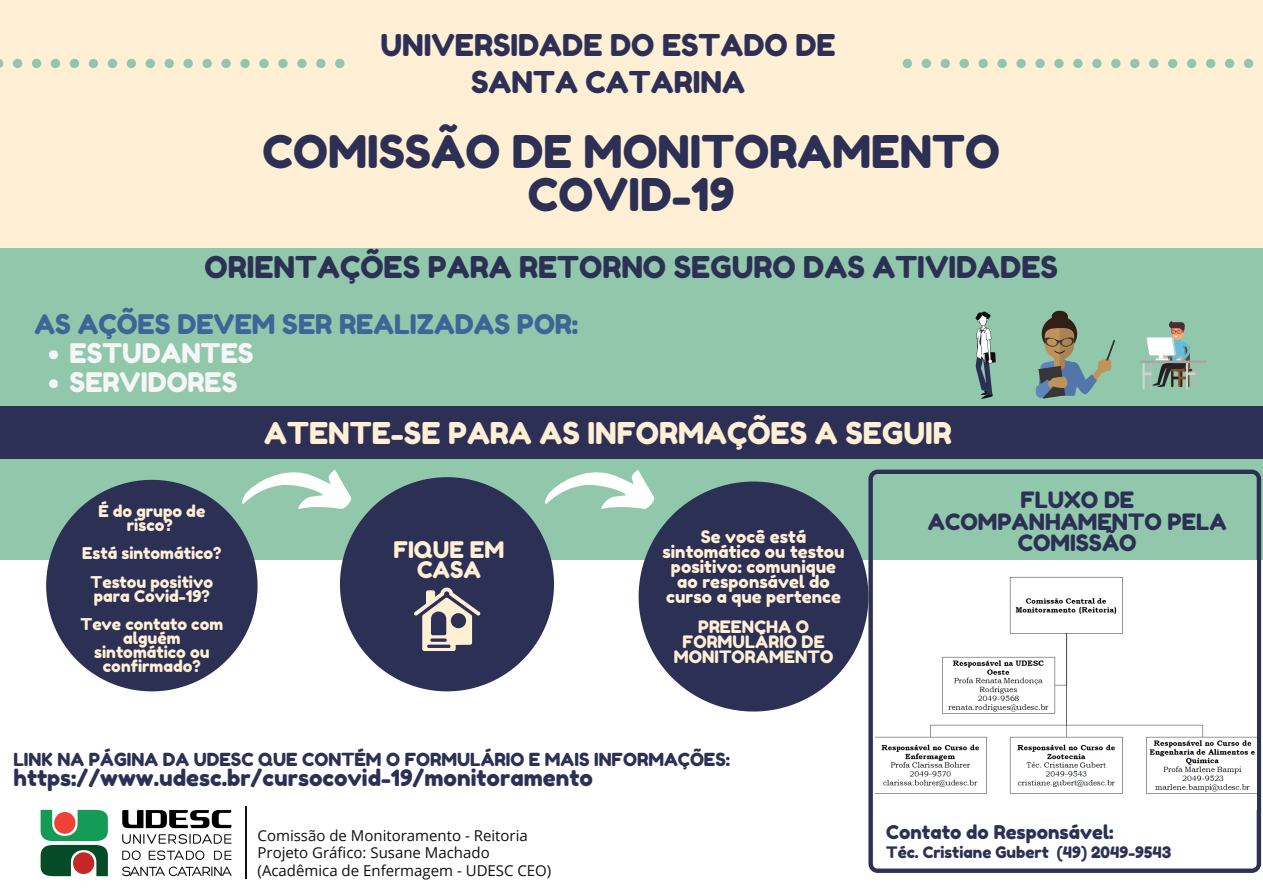
<style>
.page{position:relative;width:1263px;height:894px;background:#fff}
.page>*{position:absolute;margin:0;border:0;box-sizing:border-box;transform-origin:0 0}
.t1{font:45px/43px "Fredoka One";color:#2d3055;text-align:center}
.t2{font:30px/37.5px "Fredoka One";color:#2d3055;text-align:center}
.t3{font:30px "Fredoka One";color:#ffefd5}
.t4{font:27px "Fredoka One";color:#3d6597}
.t5{font:27px/29px "Fredoka One";color:#f6f6f6}
.t6{font:22.95px/19.6px "Fredoka One";color:#ffefd5;text-align:center}
.t7{font:22.5px/21.3px "Fredoka One";color:#2d3055;text-align:center}
.t8{font:18.9px "Fredoka One";color:#2d3055}
.t9{font:18px "Fredoka One";color:#2d3055}
.t10{font:17.1px/15px "Fredoka One";letter-spacing:.005em;color:#ffefd5;text-align:center}
.t11{font:16.2px/14px "Fredoka One";color:#ffefd5;text-align:center}
.t12{font:15.75px "Fredoka One";color:#2d3055}
.t13{font:15px/17.4px "Open Sans";color:#100f0d}
</style>
<div class="page">
<div style="left:0;top:0;width:1263px;height:250px;background:#ffefd5"></div>
<div style="left:997px;top:59px;width:10px;height:9px;background:#91c8ab;border-radius:50%"></div>
<div style="left:1016px;top:59px;width:10px;height:9px;background:#91c8ab;border-radius:50%"></div>
<div style="left:978px;top:59px;width:10px;height:9px;background:#91c8ab;border-radius:50%"></div>
<div style="left:1054px;top:59px;width:10px;height:9px;background:#91c8ab;border-radius:50%"></div>
<svg style="left:903px;top:59px;width:9px;height:9px"></svg>
<div style="left:1073px;top:59px;width:10px;height:9px;background:#91c8ab;border-radius:50%"></div>
<div style="left:922px;top:59px;width:9px;height:9px;background:#91c8ab;border-radius:50%"></div>
<div style="left:941px;top:59px;width:9px;height:9px;background:#91c8ab;border-radius:50%"></div>
<div style="left:959px;top:59px;width:10px;height:9px;background:#91c8ab;border-radius:50%"></div>
<div style="left:1035px;top:59px;width:10px;height:9px;background:#91c8ab;border-radius:50%"></div>
<div style="left:1187px;top:59px;width:9px;height:9px;background:#91c8ab;border-radius:50%"></div>
<div style="left:1206px;top:59px;width:9px;height:9px;background:#91c8ab;border-radius:50%"></div>
<div style="left:1225px;top:59px;width:9px;height:9px;background:#91c8ab;border-radius:50%"></div>
<div style="left:1244px;top:59px;width:9px;height:9px;background:#91c8ab;border-radius:50%"></div>
<div style="left:1168px;top:59px;width:9px;height:9px;background:#91c8ab;border-radius:50%"></div>
<div style="left:1111px;top:59px;width:9px;height:9px;background:#91c8ab;border-radius:50%"></div>
<div style="left:1130px;top:59px;width:9px;height:9px;background:#91c8ab;border-radius:50%"></div>
<div style="left:1092px;top:59px;width:10px;height:9px;background:#91c8ab;border-radius:50%"></div>
<div style="left:1149px;top:59px;width:9px;height:9px;background:#91c8ab;border-radius:50%"></div>
<div style="left:0;top:450px;width:1263px;height:109px;background:#91c8ab"></div>
<svg style="left:554px;top:469px;width:91px;height:40px"></svg>
<div style="left:0;top:248px;width:1263px;height:158px;background:#91c8ab"></div>
<div style="left:0;top:406px;width:1263px;height:53px;background:#2d3055"></div>
<svg style="left:975px;top:311px;width:21px;height:88px"></svg>
<svg style="left:1052px;top:311px;width:16px;height:7px"></svg>
<div style="left:1042px;top:316px;width:35px;height:35px;background:#341f17;border-radius:50%"></div>
<svg style="left:1035px;top:328px;width:80px;height:70px"></svg>
<hr style="left:1140px;top:360px;width:66px;height:3px;background:#a7a5a5">
<svg style="left:1142px;top:321px;width:54px;height:68px"></svg>
<img style="left:40px;top:809px;width:192px;height:68px">
<svg style="left:351px;top:477px;width:203px;height:214px;fill:#2d3055"></svg>
<svg style="left:414px;top:587px;width:66px;height:63px;background:#8a858e"></svg>
<svg style="left:639px;top:481px;width:229px;height:230px;fill:#2d3055"></svg>
<svg style="left:868px;top:469px;width:393px;height:403px"></svg>
<hr style="left:245px;top:806px;width:2px;height:72px;background:#100f0d">
<div style="left:89px;top:59px;width:9px;height:9px;background:#91c8ab;border-radius:50%"></div>
<div style="left:108px;top:59px;width:9px;height:9px;background:#91c8ab;border-radius:50%"></div>
<div style="left:70px;top:59px;width:9px;height:9px;background:#91c8ab;border-radius:50%"></div>
<div style="left:146px;top:59px;width:9px;height:9px;background:#91c8ab;border-radius:50%"></div>
<svg style="left:0;top:59px;width:3px;height:9px"></svg>
<div style="left:165px;top:59px;width:9px;height:9px;background:#91c8ab;border-radius:50%"></div>
<div style="left:13px;top:59px;width:9px;height:9px;background:#91c8ab;border-radius:50%"></div>
<div style="left:32px;top:59px;width:9px;height:9px;background:#91c8ab;border-radius:50%"></div>
<div style="left:51px;top:59px;width:9px;height:9px;background:#91c8ab;border-radius:50%"></div>
<div style="left:127px;top:59px;width:9px;height:9px;background:#91c8ab;border-radius:50%"></div>
<div style="left:278px;top:59px;width:10px;height:9px;background:#91c8ab;border-radius:50%"></div>
<div style="left:297px;top:59px;width:10px;height:9px;background:#91c8ab;border-radius:50%"></div>
<div style="left:316px;top:59px;width:10px;height:9px;background:#91c8ab;border-radius:50%"></div>
<div style="left:335px;top:59px;width:9px;height:9px;background:#91c8ab;border-radius:50%"></div>
<div style="left:259px;top:59px;width:10px;height:9px;background:#91c8ab;border-radius:50%"></div>
<div style="left:202px;top:59px;width:10px;height:9px;background:#91c8ab;border-radius:50%"></div>
<div style="left:221px;top:59px;width:10px;height:9px;background:#91c8ab;border-radius:50%"></div>
<div style="left:183px;top:59px;width:10px;height:9px;background:#91c8ab;border-radius:50%"></div>
<div style="left:240px;top:59px;width:10px;height:9px;background:#91c8ab;border-radius:50%"></div>
<svg style="left:46px;top:469px;width:305px;height:222px"></svg>
<img style="left:875px;top:560px;width:381px;height:249px">
<svg style="left:49px;top:350px;width:9px;height:9px"></svg>
<svg style="left:49px;top:379px;width:9px;height:9px"></svg>
<h2 class="t2" style="left:380px;top:26px;width:457px">UNIVERSIDADE DO ESTADO DE<br>SANTA CATARINA</h2>
<h1 class="t1" style="left:263px;top:130px;width:739px">COMISSÃO DE MONITORAMENTO<br>COVID-19</h1>
<h2 class="t2" style="left:205px;top:248px;width:855px">ORIENTAÇÕES PARA RETORNO SEGURO DAS ATIVIDADES</h2>
<h3 class="t4" style="left:35px;top:308px;width:545px">AS AÇÕES DEVEM SER REALIZADAS POR:</h3>
<h3 class="t5" style="left:70px;top:339px;width:186px">ESTUDANTES<br>SERVIDORES</h3>
<h2 class="t3" style="left:264px;top:414px;width:689px">ATENTE-SE PARA AS INFORMAÇÕES A SEGUIR</h2>
<p class="t11" style="left:98px;top:504px;width:108px">É do grupo de risco?</p>
<p class="t11" style="left:82px;top:539px;width:141px;line-height:28px">Está sintomático?<br>Testou positivo</p>
<p class="t11" style="left:81px;top:581px;width:144px;line-height:28px">para Covid-19?<br>Teve contato com</p>
<p class="t11" style="left:94px;top:630px;width:117px">alguém sintomático ou confirmado?</p>
<h3 class="t6" style="left:393px;top:539px;width:112px">FIQUE EM<br>CASA</h3>
<h3 class="t7" style="left:928px;top:489px;width:300px">FLUXO DE<br>ACOMPANHAMENTO PELA</h3>
<p class="t10" style="left:701px;top:529px;width:107px">Se você está</p>
<h3 class="t7" style="left:1018px;top:531px;width:120px">COMISSÃO</h3>
<p class="t10" style="left:666px;top:559px;width:176px">positivo: comunique ao responsável do curso a que pertence</p>
<p class="t10" style="left:674px;top:619px;width:161px">PREENCHA O<br>FORMULÁRIO DE<br>MONITORAMENTO</p>
<p class="t10" style="left:662px;top:544px;width:184px">sintomático ou testou</p>
<p class="t9" style="left:13px;top:747px;width:718px">LINK NA PÁGINA DA UDESC QUE CONTÉM O FORMULÁRIO E MAIS INFORMAÇÕES:</p>
<h3 class="t7" style="left:13px;top:767px;width:581px">https://www.udesc.br/cursocovid-19/monitoramento</h3>
<p class="t13" style="left:258px;top:826px;width:295px">Comissão de Monitoramento - Reitoria<br>Projeto Gráfico: Susane Machado (Acadêmica de Enfermagem - UDESC CEO)</p>
<p class="t8" style="left:886px;top:820px;width:229px">Contato do Responsável:</p>
<p class="t12" style="left:886px;top:842px;width:287px">Téc. Cristiane Gubert (49) 2049-9543</p>
</div>
